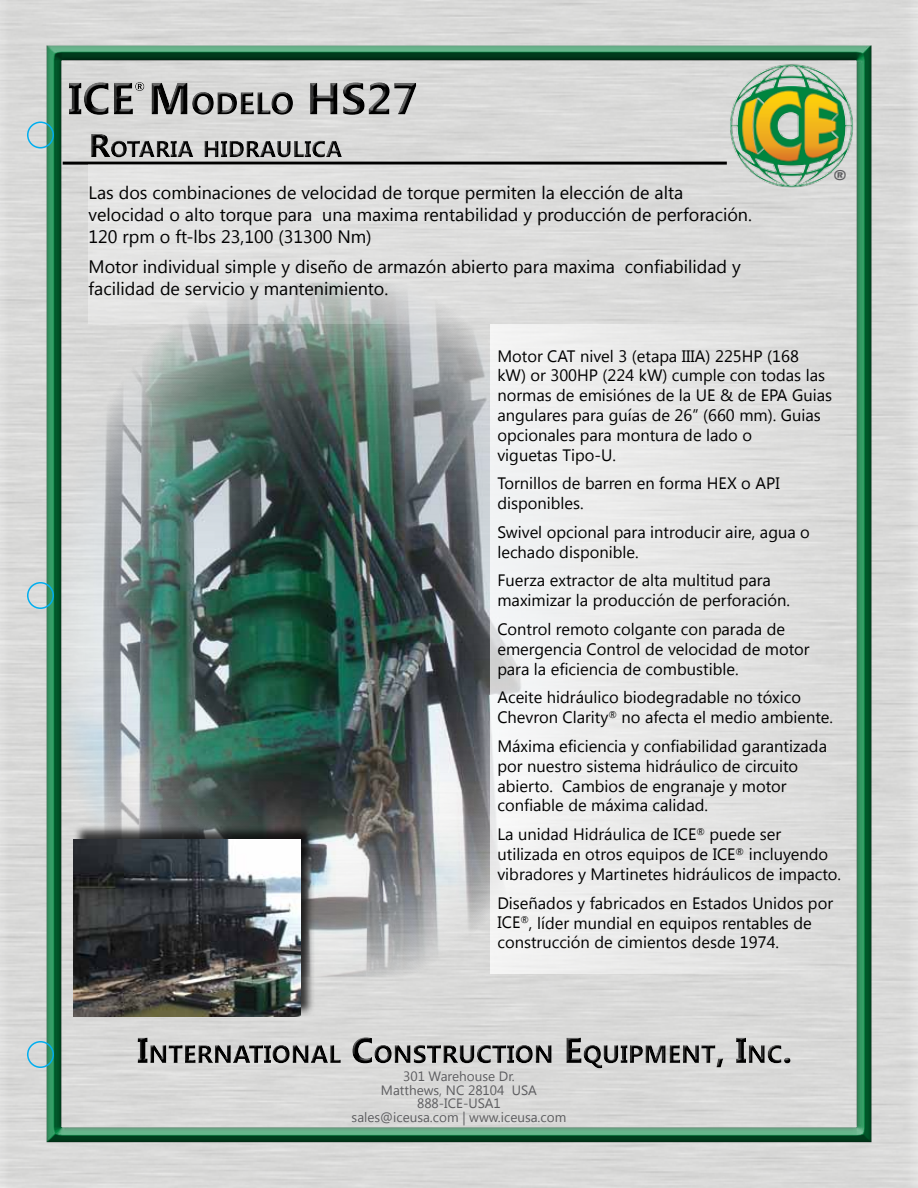
<style>
.page{position:relative;width:918px;height:1188px;background:#d9d9d9}
.page>*{position:absolute;margin:0;border:0;box-sizing:border-box;transform-origin:0 0}
.t1{font:18px/21.6px "Segoe UI";color:#000}
.t2{font:16.5px/19.8px "Segoe UI";color:#000}
.t3{font:700 15px "Eras ITC";color:#5d5d60}
.t4{font:13.5px/13.5px "Segoe UI";color:#5d5d60;text-align:center}
</style>
<div class="page">
<div style="left:45px;top:45px;width:827px;height:1098px;background:#000;opacity:.75"></div>
<img style="left:727px;top:60px;width:130px;height:130px">
<hr style="left:63px;top:162px;width:664px;height:3px;background:#000">
<div style="left:27px;top:122px;width:27px;height:26px;border:2px solid #00aeef;border-radius:50%"></div>
<div style="left:27px;top:582px;width:27px;height:27px;border:2px solid #00aeef;border-radius:50%"></div>
<div style="left:27px;top:1041px;width:27px;height:27px;border:2px solid #00aeef;border-radius:50%"></div>
<img style="left:61px;top:283px;width:519px;height:694px">
<div style="left:491px;top:324px;width:357px;height:650px;background:linear-gradient(to right,#f4f4f4,#d9d9d8)"></div>
<div style="left:73px;top:824px;width:242px;height:194px;background:#000;opacity:.75"></div>
<img style="left:74px;top:839px;width:227px;height:178px">
<div style="left:79px;top:122px;width:275px;height:40px;background:#d9d9d8"></div>
<div style="left:79px;top:129px;width:275px;height:38px;background:#000;opacity:.75"></div>
<div style="left:57px;top:70px;width:371px;height:49px;background:#dadad9"></div>
<div style="left:57px;top:76px;width:371px;height:51px;background:#000;opacity:.75"></div>
<div style="left:89px;top:165px;width:676px;height:159px;background:#dededd"></div>
<p class="t1" style="left:89px;top:181px;width:665px">Las dos combinaciones de velocidad de torque permiten la elección de alta velocidad o alto torque para una maxima rentabilidad y producción de perforación.<br>120 rpm o ft-lbs 23,100 (31300 Nm)</p>
<p class="t1" style="left:89px;top:255px;width:654px">Motor individual simple y diseño de armazón abierto para maxima confiabilidad y facilidad de servicio y mantenimiento.</p>
<p class="t3" style="left:834px;top:167px;width:14px">®</p>
<p class="t2" style="left:497px;top:345px;width:336px">Motor CAT nivel 3 (etapa IIIA) 225HP (168<br>kW) or 300HP (224 kW) cumple con todas las normas de emisiónes de la UE &amp; de EPA Guias angulares para guías de 26” (660 mm). Guias opcionales para montura de lado o<br>viguetas Tipo-U.</p>
<p class="t2" style="left:497px;top:473px;width:284px">Tornillos de barren en forma HEX o API disponibles.</p>
<p class="t2" style="left:497px;top:521px;width:314px">Swivel opcional para introducir aire, agua o lechado disponible.</p>
<p class="t2" style="left:497px;top:570px;width:294px">Fuerza extractor de alta multitud para maximizar la producción de perforación.</p>
<p class="t2" style="left:497px;top:619px;width:314px">Control remoto colgante con parada de emergencia Control de velocidad de motor para la eficiencia de combustible.</p>
<p class="t2" style="left:497px;top:687px;width:337px">Aceite hidráulico biodegradable no tóxico<br>Chevron Clarity<sup>®</sup> no afecta el medio ambiente.</p>
<p class="t2" style="left:497px;top:736px;width:331px">Máxima eficiencia y confiabilidad garantizada por nuestro sistema hidráulico de circuito abierto. Cambios de engranaje y motor confiable de máxima calidad.</p>
<p class="t2" style="left:497px;top:824px;width:345px">La unidad Hidráulica de ICE<sup>®</sup> puede ser utilizada en otros equipos de ICE<sup>®</sup> incluyendo vibradores y Martinetes hidráulicos de impacto.</p>
<p class="t2" style="left:497px;top:892px;width:337px">Diseñados y fabricados en Estados Unidos por<br>ICE<sup>®</sup>, líder mundial en equipos rentables de construcción de cimientos desde 1974.</p>
<p class="t4" style="left:352px;top:1069px;width:216px">301 Warehouse Dr.<br>Matthews, NC 28104 USA<br>888-ICE-USA1<br>sales@iceusa.com | www.iceusa.com</p>
</div>
